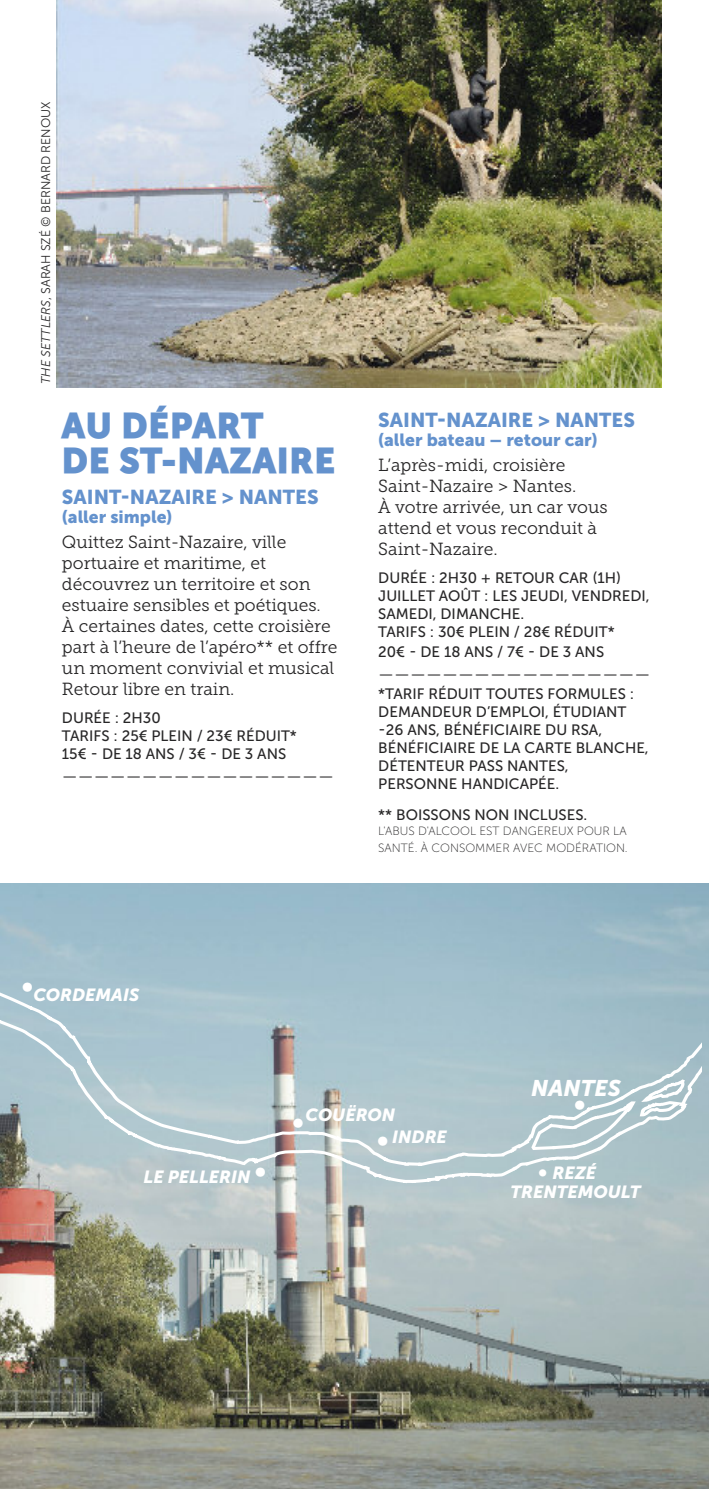
<style>
.page{position:relative;width:709px;height:1489px;background:#fff}
.page>*{position:absolute;margin:0;border:0;box-sizing:border-box;transform-origin:0 0}
.t1{font:900 35px/35px "Museo Sans";letter-spacing:.025em;color:#6492cd}
.t2{font:italic 22.5px "Museo Sans 900";color:#fff}
.t3{font:20px "Museo Sans 900";color:#6492cd}
.t4{font:17.5px/21px "Museo Slab 300";color:#272627}
.t5{font:italic 17.5px/18.5px "Museo Sans 900";color:#fff}
.t6{font:17.5px "Museo Sans 900";color:#6492cd}
.t7{font:15px/18px "Museo Sans 500";color:#272627}
.t8{font:12.5px "Museo Sans 300";color:#272627}
.t9{font:12px/16.8px "Museo Sans 100";color:#272627}
.s1{font-style:italic}
</style>
<div class="page">
<img style="left:0;top:883px;width:709px;height:605px">
<img style="left:0;top:941px;width:519px;height:509px">
<svg style="left:507px;top:1026px;width:195px;height:145px;background:#b0c7ce"></svg>
<img style="left:57px;top:0;width:604px;height:388px">
<p class="t8" style="left:38px;top:384px;width:284px;rotate:-90deg"><span class="s1">THE SETTLERS</span>, SARAH SZÉ © BERNARD RENOUX</p>
<h1 class="t1" style="left:62px;top:408px;width:274px">AU DÉPART<br>DE ST-NAZAIRE</h1>
<p class="t3" style="left:62px;top:485px;width:258px">SAINT-NAZAIRE &gt; NANTES</p>
<p class="t6" style="left:62px;top:507px;width:112px">(ALLER SIMPLE)</p>
<p class="t4" style="left:62px;top:533px;width:277px">Quittez Saint-Nazaire, ville portuaire et maritime, et découvrez un territoire et son estuaire sensibles et poétiques.<br>À certaines dates, cette croisière part à l’heure de l’apéro** et offre un moment convivial et musical<br>Retour libre en train.</p>
<p class="t7" style="left:62px;top:709px;width:236px">DURÉE : 2H30<br>TARIFS : 25€ PLEIN / 23€ RÉDUIT*<br>15€ - DE 18 ANS / 3€ - DE 3 ANS</p>
<p class="t4" style="left:62px;top:767px;width:273px">—————————————————</p>
<p class="t3" style="left:378px;top:408px;width:258px">SAINT-NAZAIRE &gt; NANTES</p>
<p class="t6" style="left:378px;top:430px;width:221px">(ALLER BATEAU – RETOUR CAR)</p>
<p class="t4" style="left:378px;top:456px;width:231px">L’après-midi, croisière<br>Saint-Nazaire &gt; Nantes.<br>À votre arrivée, un car vous attend et vous reconduit à<br>Saint-Nazaire.</p>
<p class="t7" style="left:378px;top:569px;width:273px">DURÉE : 2H30 + RETOUR CAR (1H)<br>JUILLET AOÛT : LES JEUDI, VENDREDI,<br>SAMEDI, DIMANCHE.<br>TARIFS : 30€ PLEIN / 28€ RÉDUIT*</p>
<p class="t7" style="left:378px;top:643px;width:227px">20€ - DE 18 ANS / 7€ - DE 3 ANS</p>
<p class="t4" style="left:378px;top:665px;width:273px">—————————————————</p>
<p class="t7" style="left:378px;top:684px;width:272px">*TARIF RÉDUIT TOUTES FORMULES :<br>DEMANDEUR D’EMPLOI, ÉTUDIANT -26 ANS, BÉNÉFICIAIRE DU RSA,<br>BÉNÉFICIAIRE DE LA CARTE BLANCHE,<br>DÉTENTEUR PASS NANTES,<br>PERSONNE HANDICAPÉE.</p>
<p class="t7" style="left:378px;top:805px;width:210px">** BOISSONS NON INCLUSES.</p>
<p class="t9" style="left:378px;top:822px;width:251px">L'ABUS D'ALCOOL EST DANGEREUX POUR LA<br>SANTÉ. À CONSOMMER AVEC MODÉRATION.</p>
<p class="t2" style="left:23px;top:973px;width:13px">∞</p>
<p class="t5" style="left:33px;top:985px;width:107px">CORDEMAIS</p>
<p class="t2" style="left:531px;top:1074px;width:91px">NANTES</p>
<p class="t2" style="left:256px;top:1158px;width:13px">∞</p>
<p class="t5" style="left:144px;top:1167px;width:108px">LE PELLERIN</p>
<p class="t5" style="left:305px;top:1105px;width:91px">COUËRON</p>
<p class="t2" style="left:293px;top:1110px;width:13px">∞</p>
<p class="t5" style="left:392px;top:1127px;width:56px">INDRE</p>
<p class="t2" style="left:378px;top:1128px;width:13px">∞</p>
<p class="t2" style="left:575px;top:1092px;width:13px">∞</p>
<p class="t5" style="left:510px;top:1163px;width:132px;text-indent:29px">∞ REZÉ<br>TRENTEMOULT</p>
</div>
